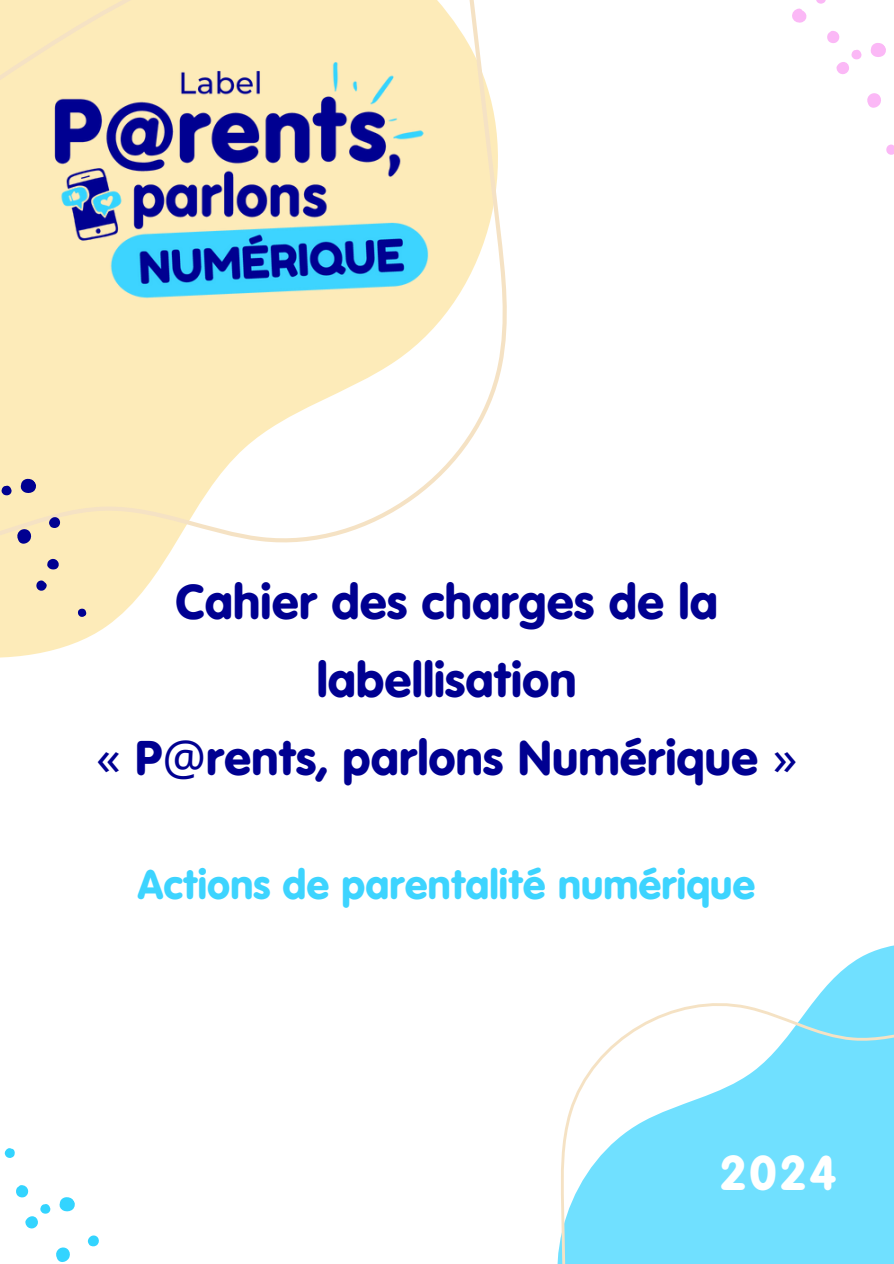
<style>
.page{position:relative;width:894px;height:1264px;background:#fff}
.page>*{position:absolute;margin:0;border:0;box-sizing:border-box;transform-origin:0 0}
.t1{font:48.75px "VAG Rundschrift BQ";color:#fff}
.t2{font:48.6px/77.7px "VAG Rundschrift BQ";color:#000091;text-align:center}
.t3{font:41.1px "VAG Rundschrift BQ";color:#3dd4ff}
.s1{font-family:"Noto Sans"}
</style>
<div class="page">
<svg style="left:0;top:0;width:507px;height:658px"></svg>
<svg style="left:557px;top:945px;width:336px;height:318px"></svg>
<svg style="left:56px;top:1247px;width:14px;height:15px"></svg>
<svg style="left:87px;top:1235px;width:12px;height:12px"></svg>
<svg style="left:16px;top:1185px;width:59px;height:44px"></svg>
<svg style="left:4px;top:1148px;width:11px;height:10px"></svg>
<svg style="left:867px;top:93px;width:14px;height:15px"></svg>
<svg style="left:886px;top:144px;width:7px;height:11px"></svg>
<svg style="left:792px;top:0;width:94px;height:75px"></svg>
<svg style="left:14px;top:526px;width:21px;height:20px"></svg>
<svg style="left:0;top:475px;width:39px;height:38px"></svg>
<svg style="left:47px;top:515px;width:15px;height:15px"></svg>
<svg style="left:45px;top:556px;width:16px;height:16px"></svg>
<svg style="left:34px;top:578px;width:15px;height:15px"></svg>
<svg style="left:76px;top:607px;width:12px;height:12px"></svg>
<img style="left:21px;top:0;width:425px;height:390px">
<p class="t2" style="left:96px;top:564px;width:702px">Cahier des charges de la labellisation<br><span class="s1">«</span> P<span class="s1">@</span>rents, parlons Numérique <span class="s1">»</span></p>
<p class="t3" style="left:138px;top:860px;width:619px">Actions de parentalité numérique</p>
<p class="t1" style="left:719px;top:1144px;width:119px">2024</p>
</div>
